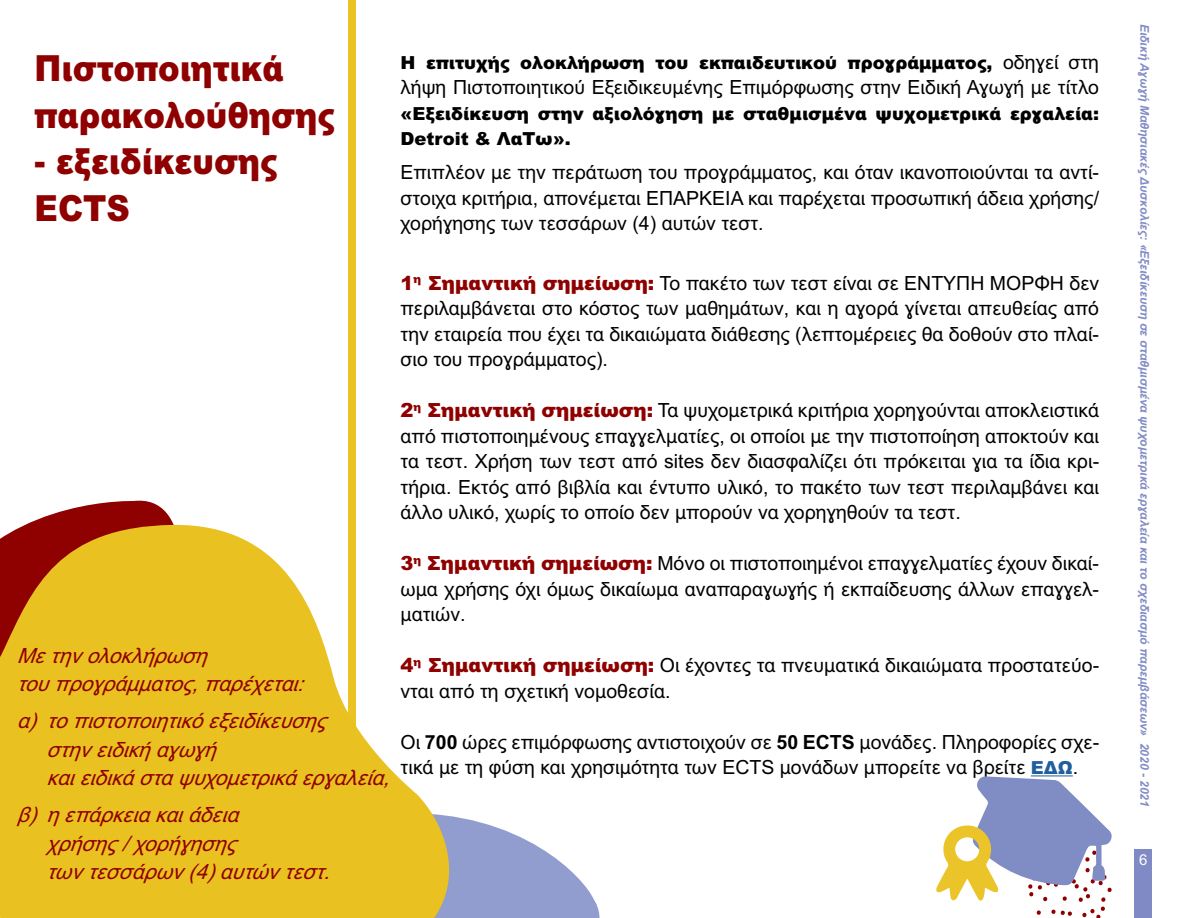
<style>
.page{position:relative;width:1188px;height:918px;background:#fff}
.page>*{position:absolute;margin:0;border:0;box-sizing:border-box;transform-origin:0 0}
.t1{font:900 36px/46.5px "IEP Sans";color:#8f0000;scale:.9 1}
.t2{font:italic 21px/28.5px "IEP Sans";color:#8f0000}
.t3{font:19.5px/25.5px "IEP Sans";color:#000101;text-align:justify}
.t4{font:900 18px/25.5px "IEP Sans";color:#000101}
.t5{font:15px "IEP Sans";color:#fff}
.t6{font:italic 700 12px "IEP Sans";letter-spacing:-.005em;color:#818bc5}
.s1{font-weight:400;font-size:19.5px}
.s2{font-weight:900;color:#8f0000}
.s3{font-weight:700}
.s4{font-weight:900;font-size:18px;color:#215e9e}
</style>
<div class="page">
<div style="left:1135px;top:849px;width:17px;height:69px;background:#808bc5"></div>
<div style="left:349px;top:0;width:7px;height:813px;background:#ebc424"></div>
<hr style="left:1031px;top:775px;width:42px;height:1px;background:#215e9e">
<svg style="left:936px;top:776px;width:176px;height:142px"></svg>
<svg style="left:29px;top:500px;width:144px;height:23px;fill:#8f0000"></svg>
<svg style="left:486px;top:824px;width:114px;height:94px;fill:#929dcf"></svg>
<svg style="left:0;top:523px;width:486px;height:395px;fill:#e9c120"></svg>
<h1 class="t1" style="left:35px;top:45px;width:335px">Πιστοποιητικά παρακολούθησης</h1>
<h1 class="t1" style="left:35px;top:138px;width:271px">- εξειδίκευσης<br>ECTS</h1>
<p class="t4" style="left:401px;top:50px;width:700px">Η επιτυχής ολοκλήρωση του εκπαιδευτικού προγράμματος, <span class="s1">οδηγεί στη</span></p>
<p class="t3" style="left:401px;top:75px;width:700px">λήψη Πιστοποιητικού Εξειδικευμένης Επιμόρφωσης στην Ειδική Αγωγή με τίτλο</p>
<p class="t4" style="left:401px;top:101px;width:700px">«Εξειδίκευση στην αξιολόγηση με σταθμισμένα ψυχομετρικά εργαλεία:<br>Detroit &amp; ΛαΤω».</p>
<p class="t3" style="left:401px;top:160px;width:700px">Επιπλέον με την περάτωση του προγράμματος, και όταν ικανοποιούνται τα αντί&shy;στοιχα κριτήρια, απονέμεται ΕΠΑΡΚΕΙΑ και παρέχεται προσωπική άδεια χρήσης/ χορήγησης των τεσσάρων (4) αυτών τεστ.</p>
<p class="t2" style="left:17px;top:642px;width:296px">Μετηνολοκλήρωση τουπρογράμματος,παρέχεται:</p>
<p class="t2" style="left:46px;top:707px;width:353px;text-indent:-30px">α) τοπιστοποιητικόεξειδίκευσης στηνειδικήαγωγή καιειδικάσταψυχομετρικάεργαλεία,</p>
<p class="t2" style="left:46px;top:801px;width:293px;text-indent:-30px">β) ηεπάρκειακαιάδεια χρήσης/χορήγησης τωντεσσάρων(4)αυτώντεστ.</p>
<p class="t3" style="left:401px;top:271px;width:700px"><span class="s2">1</span><sup>η</sup> <span class="s2">Σημαντική σημείωση:</span> Το πακέτο των τεστ είναι σε ΕΝΤΥΠΗ ΜΟΡΦΗ δεν περιλαμβάνεται στο κόστος των μαθημάτων, και η αγορά γίνεται απευθείας από την εταιρεία που έχει τα δικαιώματα διάθεσης (λεπτομέρειες θα δοθούν στο πλαί&shy;σιο του προγράμματος).</p>
<p class="t3" style="left:401px;top:398px;width:700px"><span class="s2">2</span><sup>η</sup> <span class="s2">Σημαντική σημείωση:</span> Τα ψυχομετρικά κριτήρια χορηγούνται αποκλειστικά από πιστοποιημένους επαγγελματίες, οι οποίοι με την πιστοποίηση αποκτούν και τα τεστ. Χρήση των τεστ από sites δεν διασφαλίζει ότι πρόκειται για τα ίδια κρι&shy;τήρια. Εκτός από βιβλία και έντυπο υλικό, το πακέτο των τεστ περιλαμβάνει και άλλο υλικό, χωρίς το οποίο δεν μπορούν να χορηγηθούν τα τεστ.</p>
<p class="t3" style="left:401px;top:551px;width:700px"><span class="s2">3</span><sup>η</sup> <span class="s2">Σημαντική σημείωση:</span> Μόνο οι πιστοποιημένοι επαγγελματίες έχουν δικαί&shy;ωμα χρήσης όχι όμως δικαίωμα αναπαραγωγής ή εκπαίδευσης άλλων επαγγελ&shy;ματιών.</p>
<p class="t3" style="left:401px;top:653px;width:700px"><span class="s2">4</span><sup>η</sup> <span class="s2">Σημαντική σημείωση:</span> Οι έχοντες τα πνευματικά δικαιώματα προστατεύο&shy;νται από τη σχετική νομοθεσία.</p>
<p class="t3" style="left:401px;top:730px;width:700px">Οι <span class="s3">700</span> ώρες επιμόρφωσης αντιστοιχούν σε <span class="s3">50 ΕCTS</span> μονάδες. Πληροφορίες σχε&shy;τικά με τη φύση και χρησιμότητα των ECTS μονάδων μπορείτε να βρείτε <span class="s4">ΕΔΩ</span>.</p>
<p class="t6" style="left:1152px;top:24px;width:785px;rotate:90deg">Ειδική Αγωγή Μαθησιακές Δυσκολίες: «Εξειδίκευση σε σταθμισμένα ψυχομετρικά εργαλεία και το σχεδιασμό παρεμβάσεων» 2020 - 2021</p>
<p class="t5" style="left:1139px;top:851px;width:10px">6</p>
</div>
